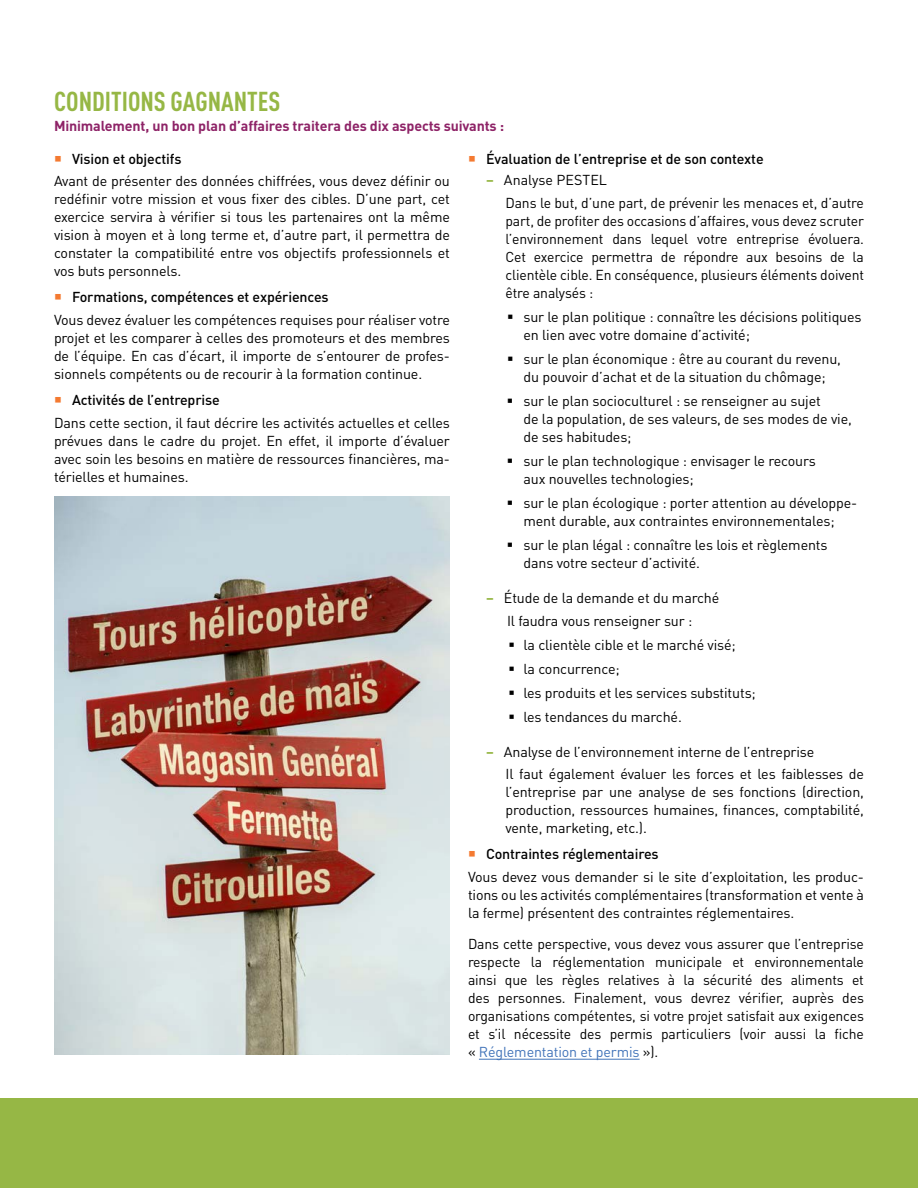
<style>
.page{position:relative;width:918px;height:1188px;background:#fff}
.page>*{position:absolute;margin:0;border:0;box-sizing:border-box;transform-origin:0 0}
.t1{font:700 condensed 27px "DINOT";color:#96b745}
.t2{font:14.25px/18px "DINOT";letter-spacing:-.01em;color:#000;text-align:justify}
.t3{font:500 14.25px "DINOT";letter-spacing:-.01em;color:#000}
.t4{font:700 14.25px "DINOT";letter-spacing:-.01em;color:#8e2367}
.s1{font-weight:700;color:#96b745}
.s2{color:#4274b9}
</style>
<div class="page">
<div style="left:0;top:1098px;width:918px;height:90px;background:#96b745"></div>
<hr style="left:479px;top:1059px;width:161px;height:1px;background:#4274b9">
<img style="left:54px;top:497px;width:396px;height:558px">
<h1 class="t1" style="left:54px;top:85px;width:228px">CONDITIONS GAGNANTES</h1>
<p class="t4" style="left:54px;top:116px;width:452px">Minimalement, un bon plan d’affaires traitera des dix aspects suivants :</p>
<p class="t3" style="left:72px;top:149px;width:111px">Vision et objectifs</p>
<p class="t2" style="left:54px;top:172px;width:398px">Avant de présenter des données chiffrées, vous devez définir ou redéfinir votre mission et vous fixer des cibles. D’une part, cet exercice servira à vérifier si tous les partenaires ont la même vision à moyen et à long terme et, d’autre part, il permettra de constater la compatibilité entre vos objectifs professionnels et vos buts personnels.</p>
<p class="t3" style="left:72px;top:288px;width:258px">Formations, compétences et expériences</p>
<p class="t2" style="left:54px;top:310px;width:398px">Vous devez évaluer les compétences requises pour réaliser votre projet et les comparer à celles des promoteurs et des membres de l’équipe. En cas d’écart, il importe de s’entourer de profes&shy;sionnels compétents ou de recourir à la formation continue.</p>
<p class="t3" style="left:72px;top:390px;width:149px">Activités de l’entreprise</p>
<p class="t2" style="left:54px;top:413px;width:398px">Dans cette section, il faut décrire les activités actuelles et celles prévues dans le cadre du projet. En effet, il importe d’évaluer avec soin les besoins en matière de ressources financières, ma&shy;térielles et humaines.</p>
<p class="t3" style="left:486px;top:149px;width:279px">Évaluation de l’entreprise et de son contexte</p>
<p class="t2" style="left:506px;top:169px;width:360px;line-height:22.5px;text-indent:-20px"><span class="s1">–</span> Analyse PESTEL<br>Dans le but, d’une part, de prévenir les menaces et, d’autre</p>
<p class="t2" style="left:506px;top:211px;width:360px">part, de profiter des occasions d’affaires, vous devez scruter l’environnement dans lequel votre entreprise évoluera.<br>Cet exercice permettra de répondre aux besoins de la clientèle cible. En conséquence, plusieurs éléments doivent être analysés :</p>
<p class="t2" style="left:524px;top:307px;width:340px;text-indent:-17px">▪ sur le plan politique : connaître les décisions politiques en lien avec votre domaine d’activité;</p>
<p class="t2" style="left:507px;top:349px;width:335px;text-align:center">▪ sur le plan économique : être au courant du revenu, du pouvoir d’achat et de la situation du chômage;</p>
<p class="t2" style="left:524px;top:391px;width:330px;text-align:left;text-indent:-17px">▪ sur le plan socioculturel : se renseigner au sujet<br>de la population, de ses valeurs, de ses modes de vie, de ses habitudes;</p>
<p class="t2" style="left:524px;top:451px;width:294px;text-indent:-17px">▪ sur le plan technologique : envisager le recours aux nouvelles technologies;</p>
<p class="t2" style="left:507px;top:493px;width:352px;text-align:center">▪ sur le plan écologique : porter attention au développe&shy;ment durable, aux contraintes environnementales;</p>
<p class="t2" style="left:524px;top:535px;width:306px;text-indent:-17px">▪ sur le plan légal : connaître les lois et règlements dans votre secteur d’activité.</p>
<p class="t2" style="left:486px;top:586px;width:235px;line-height:22.5px;text-align:center"><span class="s1">–</span> Étude de la demande et du marché<br>Il faudra vous renseigner sur :</p>
<p class="t2" style="left:509px;top:635px;width:229px">▪ la clientèle cible et le marché visé;</p>
<p class="t2" style="left:509px;top:659px;width:113px">▪ la concurrence;</p>
<p class="t2" style="left:509px;top:683px;width:249px">▪ les produits et les services substituts;</p>
<p class="t2" style="left:509px;top:707px;width:175px">▪ les tendances du marché.</p>
<p class="t2" style="left:505px;top:740px;width:360px;line-height:22.5px;text-indent:-19px"><span class="s1">–</span> Analyse de l’environnement interne de l’entreprise<br>Il faut également évaluer les forces et les faiblesses de</p>
<p class="t2" style="left:505px;top:782px;width:360px">l’entreprise par une analyse de ses fonctions (direction, production, ressources humaines, finances, comptabilité, vente, marketing, etc.).</p>
<p class="t3" style="left:486px;top:844px;width:174px">Contraintes réglementaires</p>
<p class="t2" style="left:468px;top:867px;width:398px">Vous devez vous demander si le site d’exploitation, les produc&shy;tions ou les activités complémentaires (transformation et vente à la ferme) présentent des contraintes réglementaires.</p>
<p class="t2" style="left:468px;top:935px;width:398px">Dans cette perspective, vous devez vous assurer que l’entreprise respecte la réglementation municipale et environnementale ainsi que les règles relatives à la sécurité des aliments et des personnes. Finalement, vous devrez vérifier, auprès des organisations compétentes, si votre projet satisfait aux exigences et s’il nécessite des permis particuliers (voir aussi la fiche « <span class="s2">Réglementation et permis</span> »).</p>
</div>
